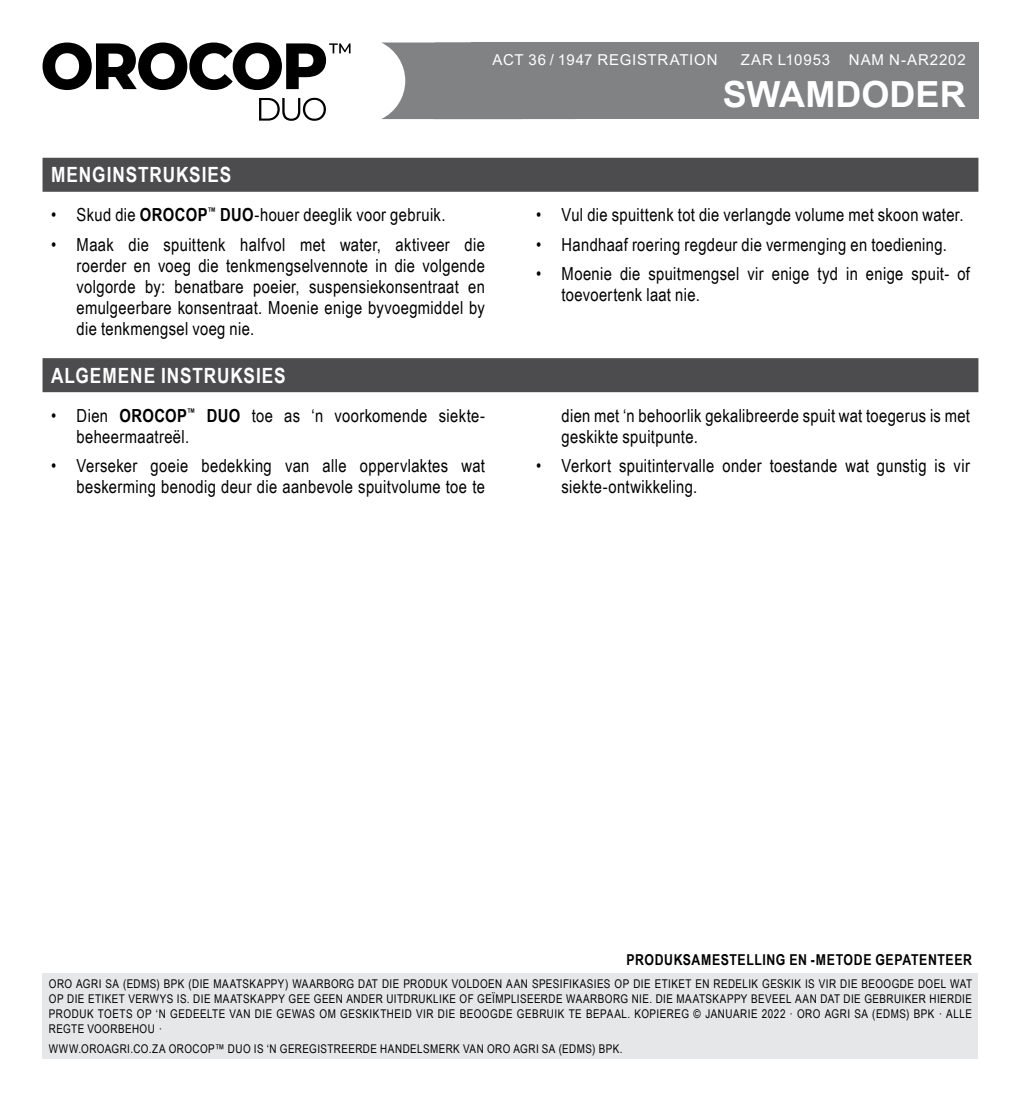
<style>
.page{position:relative;width:1021px;height:1106px;background:#fff}
.page>*{position:absolute;margin:0;border:0;box-sizing:border-box;transform-origin:0 0}
.t1{font:700 36px "Arial";color:#fff}
.t2{font:700 21px "Arial Narrow";letter-spacing:.045em;color:#fff}
.t3{font:18px/21px "Arial Narrow";letter-spacing:.02em;color:#000}
.t4{font:15px "Arial";letter-spacing:.05em;color:#fff}
.t5{font:700 15px "Arial Narrow";letter-spacing:.04em;color:#000}
.t6{font:12px/15px "Arial Narrow";letter-spacing:.04em;color:#000;text-align:justify}
.s1{font-weight:700}
</style>
<div class="page">
<div style="left:43px;top:973px;width:935px;height:85px;background:#e6e7e8"></div>
<div style="left:43px;top:158px;width:935px;height:34px;background:#4c4c4e"></div>
<div style="left:43px;top:358px;width:935px;height:34px;background:#4c4c4e"></div>
<svg style="left:381px;top:43px;width:90px;height:76px"></svg>
<div style="left:471px;top:43px;width:507px;height:76px;background:#808284"></div>
<svg style="left:43px;top:43px;width:307px;height:47px"></svg>
<svg style="left:259px;top:98px;width:67px;height:23px"></svg>
<p class="t4" style="left:492px;top:51px;width:226px">ACT 36 / 1947 REGISTRATION</p>
<p class="t4" style="left:740px;top:51px;width:226px">ZAR L10953 NAM N-AR2202</p>
<h1 class="t1" style="left:722px;top:81px;width:244px">SWAMDODER</h1>
<p class="t2" style="left:51px;top:167px;width:182px">MENGINSTRUKSIES</p>
<p class="t3" style="left:51px;top:206px;width:396px">• Skud die <span class="s1">OROCOP</span><sup>™</sup> <span class="s1">DUO</span>-houer deeglik voor gebruik.</p>
<p class="t3" style="left:77px;top:236px;width:410px;text-align:justify;text-indent:-26px">• Maak die spuittenk halfvol met water, aktiveer die roerder en voeg die tenkmengselvennote in die volgende volgorde by: benatbare poeier, suspensiekonsentraat en emulgeerbare konsentraat. Moenie enige byvoegmiddel by die tenkmengsel voeg nie.</p>
<p class="t2" style="left:51px;top:367px;width:236px">ALGEMENE INSTRUKSIES</p>
<p class="t3" style="left:77px;top:406px;width:410px;text-indent:-26px">• Dien <span class="s1">OROCOP</span><sup>™</sup> <span class="s1">DUO</span> toe as ‘n voorkomende siekte&shy;beheermaatreël.</p>
<p class="t3" style="left:51px;top:457px;width:435px;text-align:right">• Verseker goeie bedekking van alle oppervlaktes wat beskerming benodig deur die aanbevole spuitvolume toe te</p>
<p class="t3" style="left:536px;top:206px;width:429px">• Vul die spuittenk tot die verlangde volume met skoon water.</p>
<p class="t3" style="left:536px;top:236px;width:412px">• Handhaaf roering regdeur die vermenging en toediening.</p>
<p class="t3" style="left:561px;top:265px;width:410px;text-indent:-26px">• Moenie die spuitmengsel vir enige tyd in enige spuit- of toevoertenk laat nie.</p>
<p class="t3" style="left:561px;top:406px;width:410px">dien met ‘n behoorlik gekalibreerde spuit wat toegerus is met geskikte spuitpunte.</p>
<p class="t3" style="left:561px;top:457px;width:410px;text-indent:-26px">• Verkort spuitintervalle onder toestande wat gunstig is vir siekte-ontwikkeling.</p>
<p class="t5" style="left:626px;top:953px;width:347px">PRODUKSAMESTELLING EN -METODE GEPATENTEER</p>
<p class="t6" style="left:49px;top:977px;width:924px">ORO AGRI SA (EDMS) BPK (DIE MAATSKAPPY) WAARBORG DAT DIE PRODUK VOLDOEN AAN SPESIFIKASIES OP DIE ETIKET EN REDELIK GESKIK IS VIR DIE BEOOGDE DOEL WAT OP DIE ETIKET VERWYS IS. DIE MAATSKAPPY GEE GEEN ANDER UITDRUKLIKE OF GEÏMPLISEERDE WAARBORG NIE. DIE MAATSKAPPY BEVEEL AAN DAT DIE GEBRUIKER HIERDIE PRODUK TOETS OP ‘N GEDEELTE VAN DIE GEWAS OM GESKIKTHEID VIR DIE BEOOGDE GEBRUIK TE BEPAAL. KOPIEREG © JANUARIE 2022 ∙ ORO AGRI SA (EDMS) BPK ∙ ALLE REGTE VOORBEHOU ∙</p>
<p class="t6" style="left:49px;top:1041px;width:575px">WWW.OROAGRI.CO.ZA OROCOP™ DUO IS ‘N GEREGISTREERDE HANDELSMERK VAN ORO AGRI SA (EDMS) BPK.</p>
</div>
